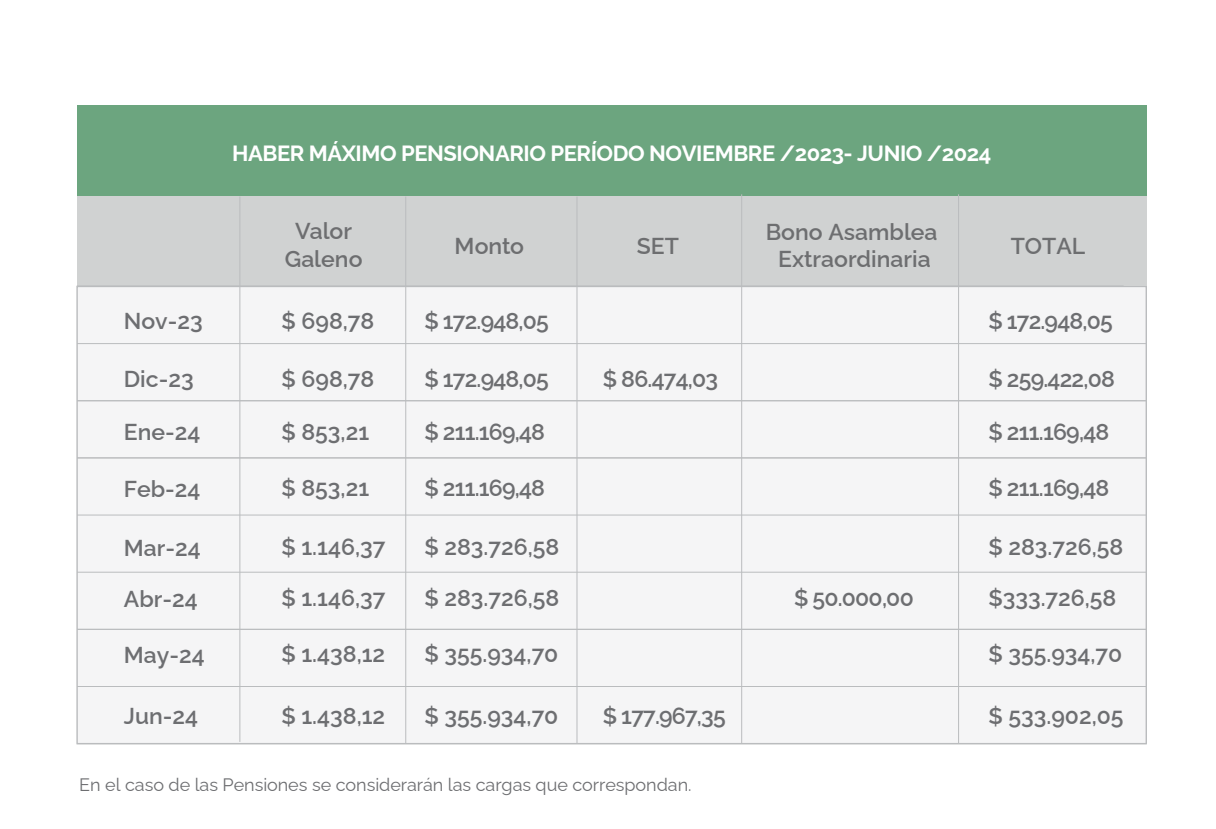
<style>
.page{position:relative;width:1216px;height:829px;background:#fff}
.page>*{position:absolute;margin:0;border:0;box-sizing:border-box;transform-origin:0 0}
.t1{font:600 23px "Raleway";color:#6d6e71}
.t2{font:600 23px/27.6px "Raleway";color:#6d6e70;text-align:center}
.t3{font:700 22px "Raleway";letter-spacing:-.02em;color:#fff}
.t4{font:18px "Raleway";letter-spacing:-.005em;color:#6d6e71}
</style>
<div class="page">
<div style="left:76px;top:286px;width:1070px;height:458px;background:#f5f5f6;border:1px solid #babcbe"></div>
<div style="left:77px;top:196px;width:1068px;height:90px;background:#d0d2d2"></div>
<hr style="left:77px;top:343px;width:1068px;height:1px;background:#babcbe">
<hr style="left:77px;top:286px;width:1046px;height:1px;background:#babcbe">
<hr style="left:77px;top:400px;width:1068px;height:1px;background:#babcbe">
<hr style="left:77px;top:457px;width:1068px;height:1px;background:#babcbe">
<hr style="left:77px;top:514px;width:1068px;height:1px;background:#babcbe">
<hr style="left:77px;top:572px;width:1068px;height:1px;background:#babcbe">
<hr style="left:77px;top:686px;width:1068px;height:1px;background:#babcbe">
<hr style="left:77px;top:743px;width:1068px;height:1px;background:#babcbe">
<hr style="left:77px;top:629px;width:1068px;height:1px;background:#babcbe">
<div style="left:77px;top:105px;width:1068px;height:91px;background:#6ca57f"></div>
<hr style="left:239px;top:196px;width:1px;height:546px;background:#babcbe">
<hr style="left:405px;top:196px;width:1px;height:547px;background:#babcbe">
<hr style="left:576px;top:196px;width:1px;height:547px;background:#babcbe">
<hr style="left:957px;top:194px;width:1px;height:549px;background:#babcbe">
<hr style="left:741px;top:194px;width:1px;height:549px;background:#babcbe">
<p class="t3" style="left:232px;top:136px;width:760px">HABER MÁXIMO PENSIONARIO PERÍODO NOVIEMBRE /2023- JUNIO /2024</p>
<p class="t1" style="left:124px;top:302px;width:80px">Nov-23</p>
<p class="t1" style="left:124px;top:360px;width:71px">Dic-23</p>
<p class="t2" style="left:285px;top:215px;width:79px">Valor<br>Galeno</p>
<p class="t1" style="left:281px;top:302px;width:94px">$ 698,78</p>
<p class="t1" style="left:281px;top:360px;width:94px">$ 698,78</p>
<p class="t2" style="left:454px;top:229px;width:71px">Monto</p>
<p class="t2" style="left:765px;top:215px;width:173px">Bono Asamblea<br>Extraordinaria</p>
<p class="t2" style="left:636px;top:229px;width:44px">SET</p>
<p class="t2" style="left:1010px;top:229px;width:76px">TOTAL</p>
<p class="t1" style="left:424px;top:302px;width:126px">$ 172.948,05</p>
<p class="t1" style="left:988px;top:302px;width:126px">$ 172.948,05</p>
<p class="t1" style="left:424px;top:360px;width:126px">$ 172.948,05</p>
<p class="t1" style="left:602px;top:360px;width:117px">$ 86.474,03</p>
<p class="t1" style="left:988px;top:360px;width:128px">$ 259.422,08</p>
<p class="t1" style="left:124px;top:413px;width:78px">Ene-24</p>
<p class="t1" style="left:281px;top:413px;width:89px">$ 853,21</p>
<p class="t1" style="left:424px;top:413px;width:122px">$ 211.169,48</p>
<p class="t1" style="left:988px;top:413px;width:122px">$ 211.169,48</p>
<p class="t1" style="left:124px;top:470px;width:78px">Feb-24</p>
<p class="t1" style="left:281px;top:470px;width:89px">$ 853,21</p>
<p class="t1" style="left:424px;top:470px;width:122px">$ 211.169,48</p>
<p class="t1" style="left:988px;top:470px;width:122px">$ 211.169,48</p>
<p class="t1" style="left:124px;top:529px;width:78px">Mar-24</p>
<p class="t1" style="left:281px;top:528px;width:105px">$ 1.146,37</p>
<p class="t1" style="left:424px;top:528px;width:136px">$ 283.726,58</p>
<p class="t1" style="left:988px;top:528px;width:136px">$ 283.726,58</p>
<p class="t1" style="left:124px;top:580px;width:75px">Abr-24</p>
<p class="t1" style="left:281px;top:580px;width:105px">$ 1.146,37</p>
<p class="t1" style="left:424px;top:580px;width:136px">$ 283.726,58</p>
<p class="t1" style="left:988px;top:580px;width:130px">$333.726,58</p>
<p class="t1" style="left:124px;top:636px;width:82px">May-24</p>
<p class="t1" style="left:281px;top:635px;width:105px">$ 1.438,12</p>
<p class="t1" style="left:424px;top:635px;width:135px">$ 355.934,70</p>
<p class="t1" style="left:988px;top:635px;width:135px">$ 355.934,70</p>
<p class="t1" style="left:124px;top:697px;width:76px">Jun-24</p>
<p class="t1" style="left:281px;top:697px;width:105px">$ 1.438,12</p>
<p class="t1" style="left:424px;top:697px;width:135px">$ 355.934,70</p>
<p class="t1" style="left:988px;top:697px;width:137px">$ 533.902,05</p>
<p class="t1" style="left:793px;top:580px;width:121px">$ 50.000,00</p>
<p class="t1" style="left:602px;top:697px;width:124px">$ 177.967,35</p>
<p class="t4" style="left:79px;top:770px;width:613px">En el caso de las Pensiones se considerarán las cargas que correspondan.</p>
</div>
